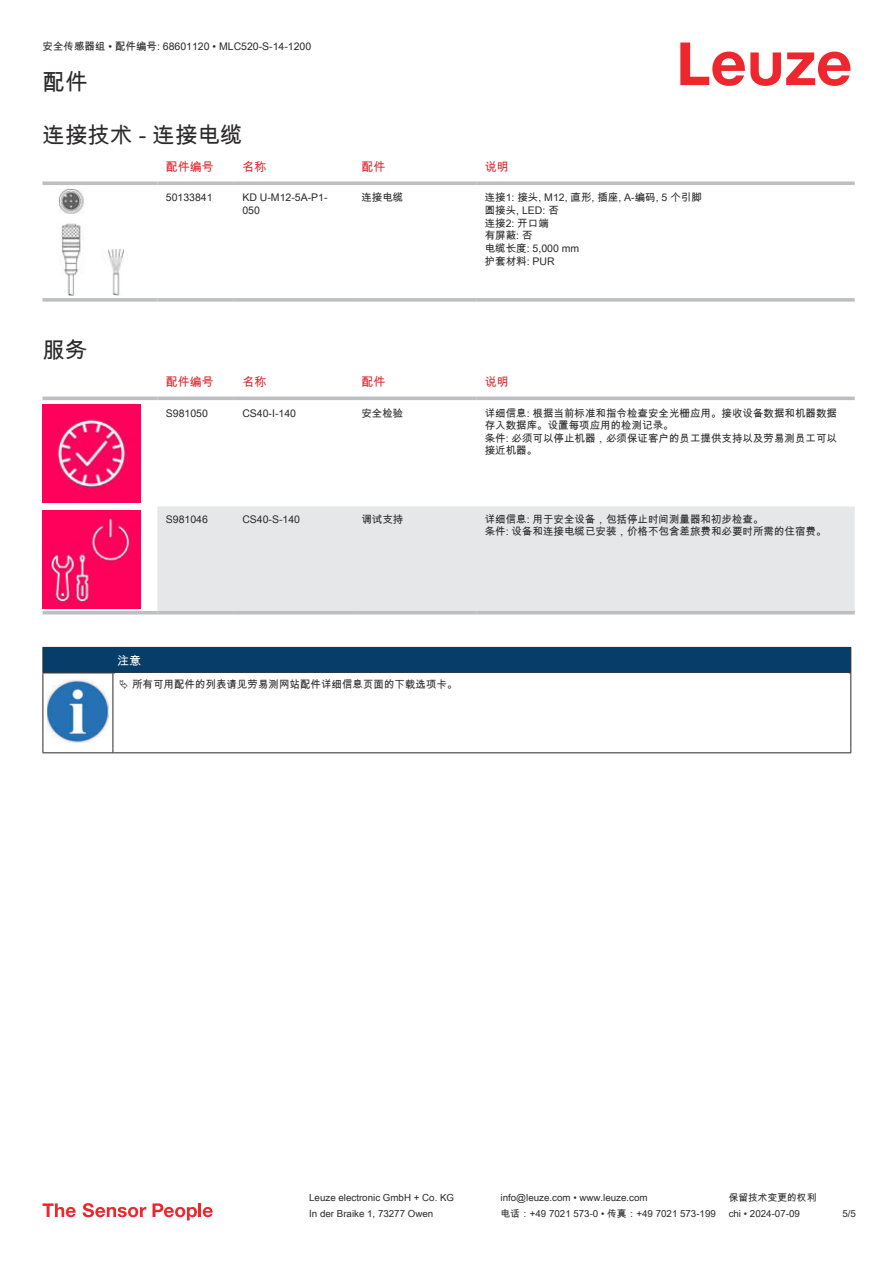
<style>
.page{position:relative;width:893px;height:1263px;background:#fff}
.page>*{position:absolute;margin:0;border:0;box-sizing:border-box;transform-origin:0 0}
.t1{font:22.5px "Arial Unicode MS";color:#2b292a}
.t2{font:12px "Arial Unicode MS";color:#db2a30}
.t3{font:12px "Arial Unicode MS";color:#fff}
.t4{font:10.5px/12.6px "Arial Unicode MS";color:#2b292a}
.t5{font:9.75px "Arial Unicode MS";color:#2b292a}
</style>
<div class="page">
<svg style="left:680px;top:43px;width:170px;height:43px"></svg>
<svg style="left:43px;top:181px;width:114px;height:4px"></svg>
<svg style="left:157px;top:181px;width:77px;height:4px"></svg>
<svg style="left:234px;top:181px;width:119px;height:4px"></svg>
<svg style="left:353px;top:181px;width:123px;height:4px"></svg>
<svg style="left:476px;top:181px;width:379px;height:4px;background:#c4c6c8"></svg>
<svg style="left:43px;top:298px;width:114px;height:4px"></svg>
<svg style="left:157px;top:298px;width:77px;height:4px"></svg>
<svg style="left:234px;top:298px;width:119px;height:4px"></svg>
<svg style="left:353px;top:298px;width:123px;height:4px"></svg>
<svg style="left:476px;top:298px;width:379px;height:4px;background:#c3c5c7"></svg>
<img style="left:59px;top:189px;width:65px;height:107px">
<svg style="left:43px;top:396px;width:812px;height:219px"></svg>
<div style="left:157px;top:506px;width:698px;height:105px;background:#e6e7e9"></div>
<hr style="left:43px;top:397px;width:114px;height:3px;background:#bdbfc1">
<hr style="left:157px;top:397px;width:77px;height:3px;background:#bdbfc1">
<hr style="left:234px;top:397px;width:119px;height:3px;background:#bdbfc1">
<hr style="left:353px;top:397px;width:123px;height:3px;background:#bdbfc1">
<hr style="left:476px;top:397px;width:379px;height:3px;background:#bdbfc1">
<hr style="left:43px;top:611px;width:114px;height:3px;background:#bdbfc1">
<hr style="left:157px;top:611px;width:77px;height:3px;background:#bdbfc1">
<hr style="left:234px;top:611px;width:119px;height:3px;background:#bdbfc1">
<hr style="left:353px;top:611px;width:123px;height:3px;background:#bdbfc1">
<hr style="left:476px;top:611px;width:379px;height:3px;background:#bdbfc1">
<img style="left:43px;top:404px;width:97px;height:98px">
<img style="left:43px;top:511px;width:97px;height:97px">
<div style="left:43px;top:647px;width:808px;height:26px;background:#063d69"></div>
<hr style="left:113px;top:672px;width:738px;height:1px;background:#2b292a">
<hr style="left:43px;top:673px;width:1px;height:75px;background:#2b292a">
<hr style="left:113px;top:673px;width:1px;height:75px;background:#2b292a">
<hr style="left:850px;top:673px;width:1px;height:75px;background:#2b292a">
<hr style="left:43px;top:752px;width:70px;height:1px;background:#2b292a">
<hr style="left:113px;top:752px;width:738px;height:1px;background:#2b292a">
<img style="left:47px;top:679px;width:61px;height:63px">
<svg style="left:43px;top:1203px;width:33px;height:14px"></svg>
<svg style="left:83px;top:1203px;width:63px;height:14px"></svg>
<svg style="left:153px;top:1203px;width:44px;height:17px"></svg>
<hr style="left:198px;top:1203px;width:3px;height:14px;background:#ed272d">
<svg style="left:203px;top:1207px;width:10px;height:10px"></svg>
<p class="t4" style="left:43px;top:40px;width:270px">安全传感器组 • 配件编号: 68601120 • MLC520-S-14-1200</p>
<h1 class="t1" style="left:43px;top:66px;width:46px">配件</h1>
<h1 class="t1" style="left:43px;top:119px;width:202px">连接技术 - 连接电缆</h1>
<p class="t2" style="left:166px;top:158px;width:49px">配件编号</p>
<p class="t2" style="left:242px;top:158px;width:25px">名称</p>
<p class="t2" style="left:361px;top:158px;width:25px">配件</p>
<p class="t2" style="left:485px;top:158px;width:25px">说明</p>
<p class="t4" style="left:166px;top:191px;width:48px">50133841</p>
<p class="t4" style="left:242px;top:191px;width:87px">KD U-M12-5A-P1-<br>050</p>
<p class="t4" style="left:361px;top:191px;width:43px">连接电缆</p>
<p class="t4" style="left:485px;top:191px;width:219px">连接1: 接头, M12, 直形, 插座, A-编码, 5 个引脚圆接头, LED: 否<br>连接2: 开口端<br>有屏蔽: 否<br>电缆长度: 5,000 mm<br>护套材料: PUR</p>
<h1 class="t1" style="left:43px;top:334px;width:46px">服务</h1>
<p class="t2" style="left:166px;top:373px;width:49px">配件编号</p>
<p class="t2" style="left:242px;top:373px;width:25px">名称</p>
<p class="t2" style="left:361px;top:373px;width:25px">配件</p>
<p class="t2" style="left:485px;top:373px;width:25px">说明</p>
<p class="t4" style="left:166px;top:406px;width:44px">S981050</p>
<p class="t4" style="left:242px;top:406px;width:55px">CS40-I-140</p>
<p class="t4" style="left:361px;top:406px;width:43px">安全检验</p>
<p class="t4" style="left:485px;top:406px;width:354px">详细信息: 根据当前标准和指令检查安全光栅应用。接收设备数据和机器数据存入数据库 。设置每项应用的检测记录。<br>条件: 必须可以停止机器，必须保证客户的员工提供支持以及劳易测员工可以接近机 器。</p>
<p class="t4" style="left:166px;top:513px;width:44px">S981046</p>
<p class="t4" style="left:242px;top:513px;width:59px">CS40-S-140</p>
<p class="t4" style="left:361px;top:513px;width:43px">调试支持</p>
<p class="t4" style="left:485px;top:513px;width:343px">详细信息: 用于安全设备，包括停止时间测量器和初步检查。<br>条件: 设备和连接电缆已安装，价格不包含差旅费和必要时所需的住宿费。</p>
<p class="t3" style="left:117px;top:652px;width:25px">注意</p>
<p class="t4" style="left:132px;top:677px;width:327px">所有可用配件的列表请见劳易测网站配件详细信息页面的下载选项卡。</p>
<p class="t5" style="left:309px;top:1191px;width:146px">Leuze electronic GmbH + Co. KG</p>
<p class="t5" style="left:501px;top:1191px;width:149px">info@leuze.com • www.leuze.com</p>
<p class="t5" style="left:729px;top:1191px;width:89px">保留技术变更的权利</p>
<p class="t5" style="left:309px;top:1206px;width:126px">In der Braike 1, 73277 Owen</p>
<p class="t5" style="left:501px;top:1206px;width:217px">电话：+49 7021 573-0 • 传真：+49 7021 573-199</p>
<p class="t5" style="left:729px;top:1206px;width:73px">chi • 2024-07-09</p>
<p class="t5" style="left:842px;top:1206px;width:15px">5/5</p>
</div>
